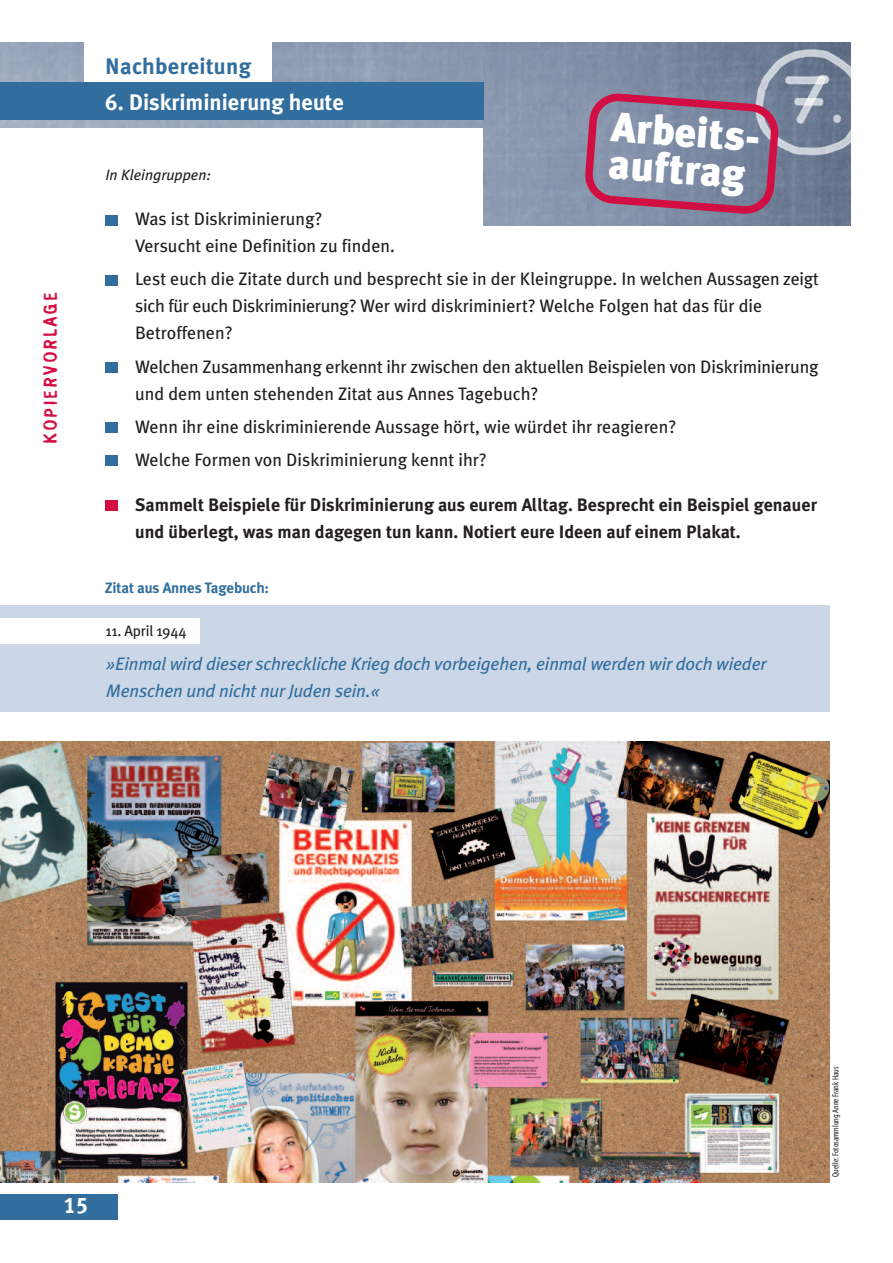
<style>
.page{position:relative;width:893px;height:1263px;background:#fff}
.page>*{position:absolute;margin:0;border:0;box-sizing:border-box;transform-origin:0 0}
.t1{font:900 41.85px/37.3px "Meta Plus";color:#fff}
.t2{font:700 22.5px "Meta Plus";color:#fff}
.t3{font:700 22.5px "Meta Plus";letter-spacing:.015em;color:#326e9d}
.t4{font:22.5px "Meta Plus Bold Caps";color:#fff}
.t5{font:18px/27px "Meta Plus";color:#231f20}
.t6{font:700 18px/27px "Meta Plus";color:#231f20}
.t7{font:italic 18px/27px "Meta Plus";letter-spacing:-.01em;color:#326e9d}
.t8{font:17.4px "Stamp Gothic";letter-spacing:.075em;color:#d20e42}
.t9{font:700 15px "Meta Plus";letter-spacing:-.01em;color:#326e9d}
.t10{font:italic 15px "Meta Plus";color:#231f20}
.t11{font:15px "Meta Plus";letter-spacing:-.01em;color:#231f20}
.t12{font:condensed 9px "Myriad Pro";color:#231f20}
</style>
<div class="page">
<div style="left:105px;top:215px;width:13px;height:10px;background:#326e9d"></div>
<div style="left:105px;top:275px;width:13px;height:10px;background:#326e9d"></div>
<div style="left:105px;top:422px;width:13px;height:10px;background:#326e9d"></div>
<div style="left:105px;top:455px;width:13px;height:10px;background:#326e9d"></div>
<div style="left:105px;top:500px;width:13px;height:10px;background:#d20e42"></div>
<div style="left:105px;top:362px;width:13px;height:10px;background:#326e9d"></div>
<img style="left:0;top:43px;width:484px;height:85px">
<img style="left:484px;top:43px;width:366px;height:182px">
<img style="left:743px;top:43px;width:108px;height:128px">
<div style="left:84px;top:32px;width:187px;height:57px;background:#fff"></div>
<div style="left:0;top:83px;width:483px;height:37px;background:#326e9d"></div>
<div style="left:0;top:605px;width:829px;height:107px;background:#cbd7e7"></div>
<div style="left:0;top:619px;width:200px;height:25px;background:#fff"></div>
<div style="left:0;top:1194px;width:118px;height:26px;background:#326e9d"></div>
<img style="left:0;top:741px;width:829px;height:441px">
<svg style="left:584px;top:93px;width:195px;height:122px;background:#8c7793"></svg>
<p class="t8" style="left:40px;top:444px;width:154px;rotate:-90deg">KOPIERVORLAGE</p>
<p class="t3" style="left:105px;top:53px;width:147px">Nachbereitung</p>
<p class="t2" style="left:105px;top:89px;width:240px">6. Diskriminierung heute</p>
<h1 class="t1" style="left:612px;top:108px;width:151px;rotate:4deg">Arbeits&shy;auftrag</h1>
<p class="t10" style="left:105px;top:167px;width:107px">In Kleingruppen:</p>
<p class="t5" style="left:135px;top:206px;width:261px">Was ist Diskriminierung?<br>Versucht eine Definition zu finden.</p>
<p class="t5" style="left:135px;top:266px;width:685px">Lest euch die Zitate durch und besprecht sie in der Kleingruppe. In welchen Aussagen zeigt sich für euch Diskriminierung? Wer wird diskriminiert? Welche Folgen hat das für die<br>Betroffenen?</p>
<p class="t5" style="left:135px;top:353px;width:685px">Welchen Zusammenhang erkennt ihr zwischen den aktuellen Beispielen von Diskriminierung und dem unten stehenden Zitat aus Annes Tagebuch?</p>
<p class="t5" style="left:135px;top:410px;width:543px;line-height:33px">Wenn ihr eine diskriminierende Aussage hört, wie würdet ihr reagieren?<br>Welche Formen von Diskriminierung kennt ihr?</p>
<p class="t6" style="left:135px;top:491px;width:683px">Sammelt Beispiele für Diskriminierung aus eurem Alltag. Besprecht ein Beispiel genauer und überlegt, was man dagegen tun kann. Notiert eure Ideen auf einem Plakat.</p>
<p class="t9" style="left:105px;top:579px;width:166px">Zitat aus Annes Tagebuch:</p>
<p class="t11" style="left:105px;top:622px;width:83px">11. April 1944</p>
<p class="t7" style="left:106px;top:650px;width:662px">»Einmal wird dieser schreckliche Krieg doch vorbeigehen, einmal werden wir doch wieder<br>Menschen und nicht nur Juden sein.«</p>
<p class="t4" style="left:64px;top:1192px;width:26px">15</p>
<p class="t12" style="left:832px;top:1177px;width:112px;rotate:-90deg">Quelle: Fotosammlung Anne Frank Haus</p>
</div>
